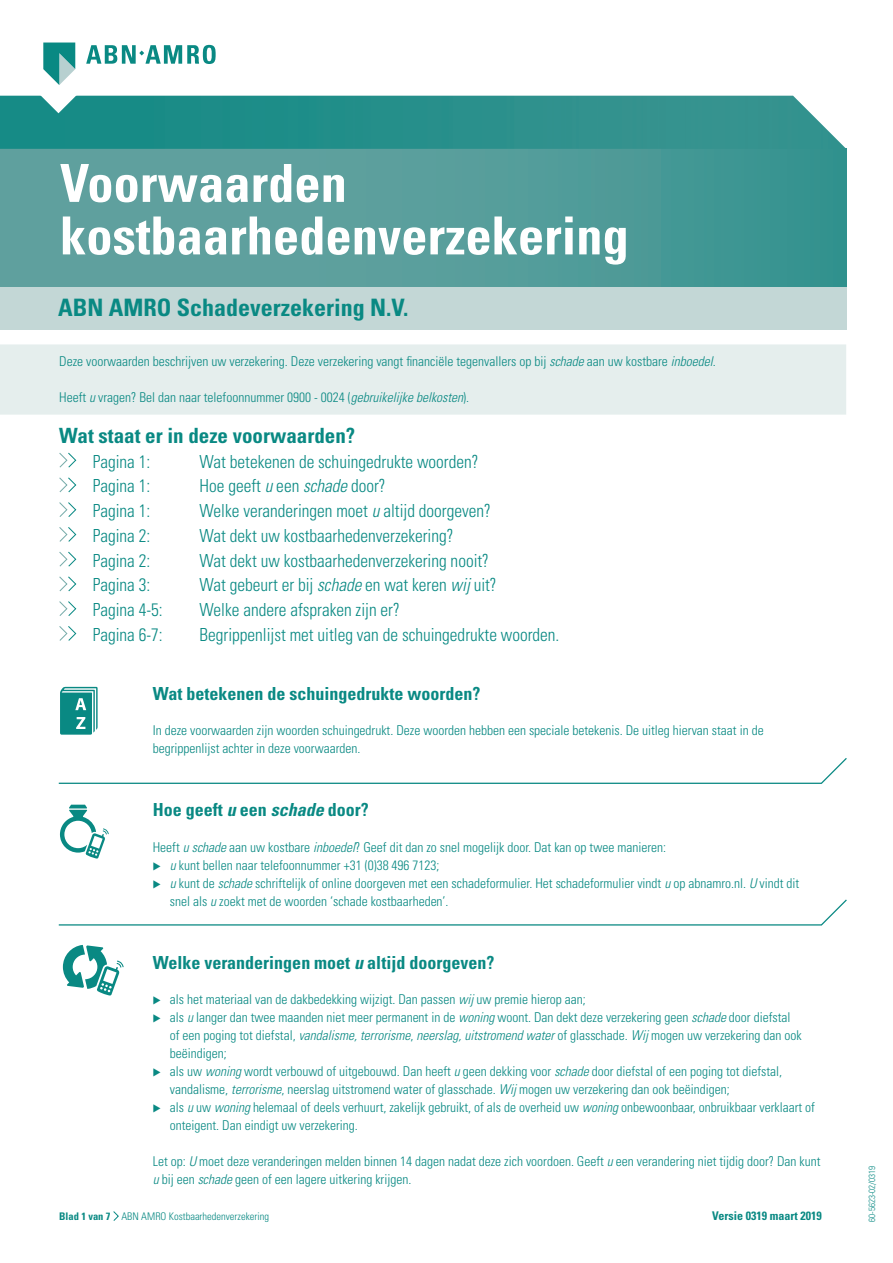
<style>
.page{position:relative;width:893px;height:1263px;background:#fff}
.page>*{position:absolute;margin:0;border:0;box-sizing:border-box;transform-origin:0 0}
.t1{font:700 condensed 52.5px/52.5px "Univers LT Std";color:#fff}
.t2{font:700 condensed 24px "Univers LT Std";color:#098983}
.t3{font:700 condensed 21px "Univers LT Std";color:#098983}
.t4{font:300 condensed 18px "Univers LT Std";color:#098983;scale:.96 1}
.t5{font:700 condensed 18px "Univers LT Std";color:#098983}
.t6{font:300 condensed 13.5px/18px "Univers LT Std";color:#098983}
.t7{font:700 condensed 12px "Univers LT Std";color:#098983}
.t8{font:300 condensed 10.5px "Univers LT Std";color:#098983}
.t9{font:300 condensed 9px "Univers LT Std";color:#098983}
.s1{font-style:italic}
.s2{font-weight:700}
</style>
<div class="page">
<div style="left:0;top:149px;width:846px;height:138px;background:linear-gradient(to right,#6aa3a2,#3d9692)"></div>
<div style="left:0;top:287px;width:846px;height:43px;background:#c3d7d6"></div>
<img style="left:0;top:96px;width:846px;height:53px">
<div style="left:0;top:344px;width:846px;height:71px;background:#e5eeed"></div>
<svg style="left:58px;top:758px;width:789px;height:26px"></svg>
<svg style="left:58px;top:899px;width:789px;height:27px"></svg>
<svg style="left:60px;top:805px;width:49px;height:53px"></svg>
<svg style="left:60px;top:687px;width:38px;height:48px;background:#3da29d"></svg>
<svg style="left:59px;top:452px;width:18px;height:16px"></svg>
<svg style="left:59px;top:477px;width:18px;height:16px"></svg>
<svg style="left:59px;top:502px;width:18px;height:15px"></svg>
<svg style="left:59px;top:527px;width:18px;height:15px"></svg>
<svg style="left:59px;top:551px;width:18px;height:16px"></svg>
<svg style="left:59px;top:576px;width:18px;height:16px"></svg>
<svg style="left:59px;top:601px;width:18px;height:15px"></svg>
<svg style="left:59px;top:626px;width:18px;height:15px"></svg>
<svg style="left:63px;top:945px;width:61px;height:50px"></svg>
<svg style="left:113px;top:1211px;width:6px;height:10px"></svg>
<svg style="left:28px;top:43px;width:188px;height:70px"></svg>
<h1 class="t1" style="left:60px;top:157px;width:570px">Voorwaarden kostbaarhedenverzekering</h1>
<h2 class="t2" style="left:58px;top:293px;width:352px">ABN AMRO Schadeverzekering N.V.</h2>
<p class="t6" style="left:59px;top:353px;width:658px">Deze voorwaarden beschrijven uw verzekering. Deze verzekering vangt financiële tegenvallers op bij <span class="s1">schade</span> aan uw kostbare <span class="s1">inboedel</span>.</p>
<p class="t6" style="left:59px;top:389px;width:411px">Heeft <span class="s1">u</span> vragen? Bel dan naar telefoonnummer 0900 - 0024 (<span class="s1">gebruikelijke belkosten</span>).</p>
<h3 class="t3" style="left:59px;top:422px;width:297px">Wat staat er in deze voorwaarden?</h3>
<h3 class="t4" style="left:93px;top:450px;width:61px">Pagina 1:</h3>
<h3 class="t4" style="left:200px;top:450px;width:292px">Wat betekenen de schuingedrukte woorden?</h3>
<h3 class="t4" style="left:93px;top:475px;width:61px">Pagina 1:</h3>
<h3 class="t4" style="left:200px;top:475px;width:195px">Hoe geeft <span class="s1">u</span> een <span class="s1">schade</span> door?</h3>
<h3 class="t4" style="left:93px;top:500px;width:61px">Pagina 1:</h3>
<h3 class="t4" style="left:200px;top:500px;width:305px">Welke veranderingen moet <span class="s1">u</span> altijd doorgeven?</h3>
<h3 class="t4" style="left:93px;top:525px;width:61px">Pagina 2:</h3>
<h3 class="t4" style="left:200px;top:525px;width:266px">Wat dekt uw kostbaarhedenverzekering?</h3>
<h3 class="t4" style="left:93px;top:549px;width:61px">Pagina 2:</h3>
<h3 class="t4" style="left:200px;top:549px;width:303px">Wat dekt uw kostbaarhedenverzekering nooit?</h3>
<h3 class="t4" style="left:93px;top:574px;width:61px">Pagina 3:</h3>
<h3 class="t4" style="left:200px;top:574px;width:311px">Wat gebeurt er bij <span class="s1">schade</span> en wat keren <span class="s1">wij</span> uit?</h3>
<h3 class="t4" style="left:93px;top:599px;width:74px">Pagina 4-5:</h3>
<h3 class="t4" style="left:200px;top:599px;width:210px">Welke andere afspraken zijn er?</h3>
<h3 class="t4" style="left:93px;top:624px;width:74px">Pagina 6-7:</h3>
<h3 class="t4" style="left:200px;top:624px;width:376px">Begrippenlijst met uitleg van de schuingedrukte woorden.</h3>
<h3 class="t5" style="left:153px;top:682px;width:329px">Wat betekenen de schuingedrukte woorden?</h3>
<p class="t6" style="left:153px;top:721px;width:612px">In deze voorwaarden zijn woorden schuingedrukt. Deze woorden hebben een speciale betekenis. De uitleg hiervan staat in de begrippenlijst achter in deze voorwaarden.</p>
<h3 class="t5" style="left:153px;top:799px;width:217px">Hoe geeft <span class="s1">u</span> een <span class="s1">schade</span> door?</h3>
<p class="t6" style="left:170px;top:838px;width:631px;text-indent:-17px">Heeft <span class="s1">u schade</span> aan uw kostbare <span class="s1">inboedel</span>? Geef dit dan zo snel mogelijk door. Dat kan op twee manieren:<br><span class="s1">u</span> kunt bellen naar telefoonnummer +31 (0)38 496 7123;<br><span class="s1">u</span> kunt de <span class="s1">schade</span> schriftelijk of online doorgeven met een schadeformulier. Het schadeformulier vindt <span class="s1">u</span> op abnamro.nl. <span class="s1">U</span> vindt dit snel als <span class="s1">u</span> zoekt met de woorden ‘schade kostbaarheden’.</p>
<h3 class="t5" style="left:153px;top:951px;width:343px">Welke veranderingen moet <span class="s1">u</span> altijd doorgeven?</h3>
<p class="t6" style="left:170px;top:990px;width:647px">als het materiaal van de dakbedekking wijzigt. Dan passen <span class="s1">wij</span> uw premie hierop aan;<br>als <span class="s1">u</span> langer dan twee maanden niet meer permanent in de <span class="s1">woning</span> woont. Dan dekt deze verzekering geen <span class="s1">schade</span> door diefstal<br>of een poging tot diefstal, <span class="s1">vandalisme, terrorisme</span>, <span class="s1">neerslag, uitstromend water</span> of glasschade. <span class="s1">Wij</span> mogen uw verzekering dan ook beëindigen;<br>als uw <span class="s1">woning</span> wordt verbouwd of uitgebouwd. Dan heeft <span class="s1">u</span> geen dekking voor <span class="s1">schade</span> door diefstal of een poging tot diefstal, vandalisme, <span class="s1">terrorisme</span>, neerslag uitstromend water of glasschade. <span class="s1">Wij</span> mogen uw verzekering dan ook beëindigen;<br>als <span class="s1">u</span> uw <span class="s1">woning</span> helemaal of deels verhuurt, zakelijk gebruikt, of als de overheid uw <span class="s1">woning</span> onbewoonbaar, onbruikbaar verklaart of onteigent. Dan eindigt uw verzekering.</p>
<p class="t6" style="left:153px;top:1152px;width:669px">Let op: <span class="s1">U</span> moet deze veranderingen melden binnen 14 dagen nadat deze zich voordoen. Geeft <span class="s1">u</span> een verandering niet tijdig door? Dan kunt <span class="s1">u</span> bij een <span class="s1">schade</span> geen of een lagere uitkering krijgen.</p>
<p class="t9" style="left:866px;top:1222px;width:57px;rotate:-90deg">60-5623-02/0319</p>
<p class="t7" style="left:712px;top:1208px;width:111px">Versie 0319 maart 2019</p>
<p class="t8" style="left:59px;top:1210px;width:211px"><span class="s2">Blad 1 van 7</span> ABN AMRO Kostbaarhedenverzekering</p>
</div>
